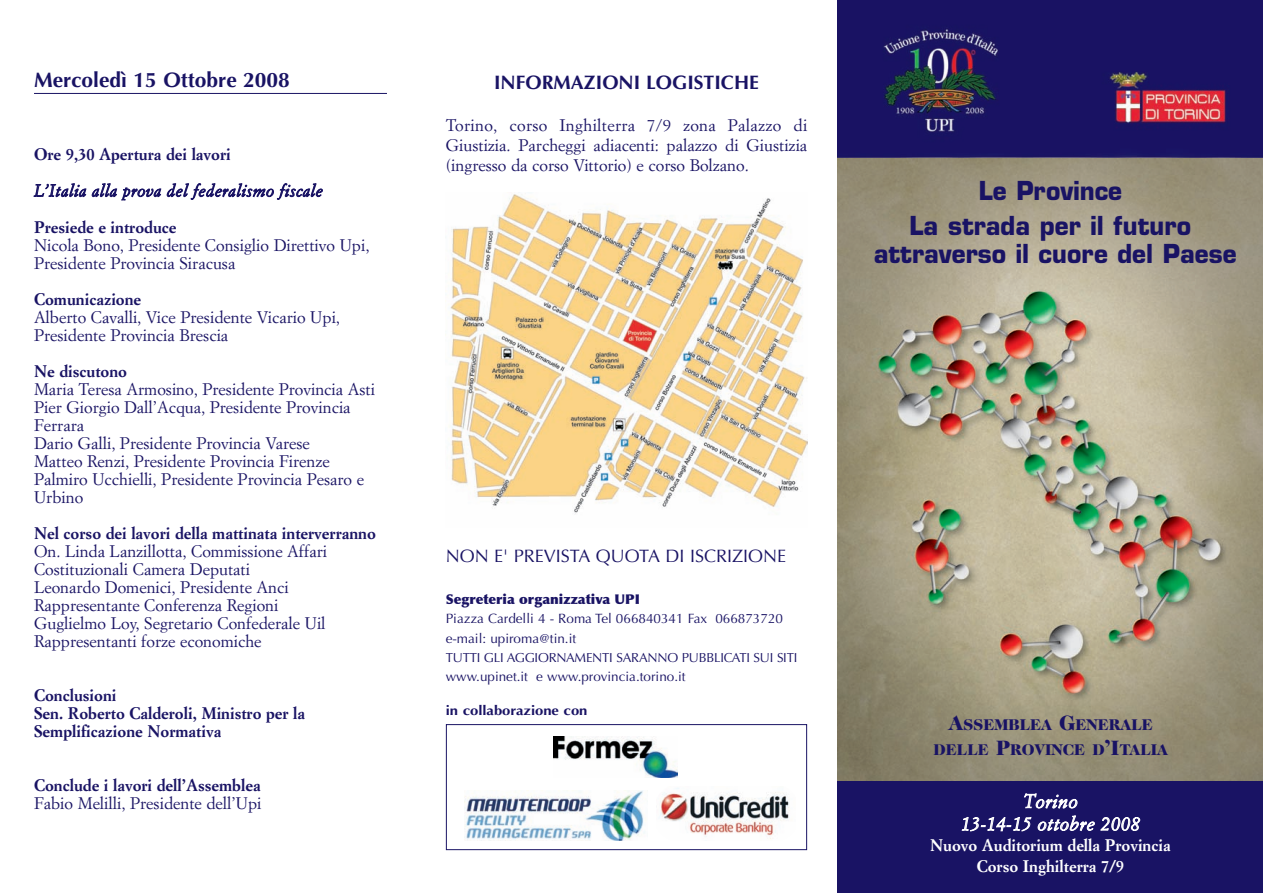
<style>
.page{position:relative;width:1263px;height:893px;background:#fff}
.page>*{position:absolute;margin:0;border:0;box-sizing:border-box;transform-origin:0 0}
.t1{font:700 25.5px/34.5px "Eurostile";color:#191364;text-align:center;scale:.95 1}
.t2{font:700 21px "Optima";color:#191364}
.t3{font:700 19.5px "Optima";color:#191364}
.t4{font:italic 18.75px/22.5px "Simoncini Garamond";letter-spacing:.03em;color:#fff;text-align:center}
.t5{font:18px "Optima";color:#191364}
.t6{font:16.5px/18px "Simoncini Garamond";color:#191364}
.t7{font:700 16.5px/18px "Simoncini Garamond";color:#191364}
.t8{font:700 16.5px/21px "Simoncini Garamond";color:#fff;text-align:center}
.t9{font:italic 16.5px "Simoncini Garamond";letter-spacing:.03em;color:#191364}
.t10{font:900 15.75px/25.2px "Caslon Two Twenty Four";color:#191364;text-align:center}
.t11{font:13.5px/19.4px "Optima";color:#191364}
.t12{font:900 13.5px "Optima";color:#191364}
.t13{font:700 13.5px "Optima";color:#191364;scale:1.1 1}
.t14{font:13.05px "Optima";letter-spacing:-.015em;color:#191364}
.s1{font-size:21px}
</style>
<div class="page">
<img style="left:838px;top:157px;width:425px;height:625px">
<img style="left:838px;top:0;width:425px;height:157px">
<hr style="left:34px;top:93px;width:353px;height:1px;background:#191364">
<div style="left:838px;top:782px;width:425px;height:111px;background:#191364"></div>
<div style="left:446px;top:724px;width:361px;height:126px;border:1px solid #191364"></div>
<img style="left:449px;top:194px;width:358px;height:320px">
<img style="left:465px;top:791px;width:180px;height:50px">
<img style="left:553px;top:737px;width:125px;height:40px">
<img style="left:660px;top:788px;width:130px;height:51px">
<p class="t2" style="left:34px;top:68px;width:257px">Mercoledì 15 Ottobre 2008</p>
<p class="t7" style="left:34px;top:147px;width:198px">Ore 9,30 Apertura dei lavori</p>
<p class="t9" style="left:34px;top:184px;width:290px">L’Italia alla prova del federalismo fiscale</p>
<p class="t7" style="left:34px;top:219px;width:144px">Presiede e introduce</p>
<p class="t6" style="left:34px;top:237px;width:337px">Nicola Bono, Presidente Consiglio Direttivo Upi,<br>Presidente Provincia Siracusa</p>
<p class="t7" style="left:34px;top:291px;width:109px">Comunicazione</p>
<p class="t6" style="left:34px;top:309px;width:308px">Alberto Cavalli, Vice Presidente Vicario Upi,<br>Presidente Provincia Brescia</p>
<p class="t7" style="left:34px;top:363px;width:95px">Ne discutono</p>
<p class="t6" style="left:34px;top:381px;width:342px">Maria Teresa Armosino, Presidente Provincia Asti Pier Giorgio Dall’Acqua, Presidente Provincia Ferrara<br>Dario Galli, Presidente Provincia Varese<br>Matteo Renzi, Presidente Provincia Firenze Palmiro Ucchielli, Presidente Provincia Pesaro e Urbino</p>
<p class="t7" style="left:34px;top:525px;width:343px">Nel corso dei lavori della mattinata interverranno</p>
<p class="t6" style="left:34px;top:543px;width:295px">On. Linda Lanzillotta, Commissione Affari Costituzionali Camera Deputati<br>Leonardo Domenici, Presidente Anci Rappresentante Conferenza Regioni Guglielmo Loy, Segretario Confederale Uil Rappresentanti forze economiche</p>
<p class="t7" style="left:34px;top:687px;width:273px">Conclusioni<br>Sen. Roberto Calderoli, Ministro per la<br>Semplificazione Normativa</p>
<p class="t7" style="left:34px;top:777px;width:228px">Conclude i lavori dell’Assemblea</p>
<p class="t6" style="left:34px;top:795px;width:229px">Fabio Melilli, Presidente dell’Upi</p>
<p class="t3" style="left:494px;top:71px;width:266px">INFORMAZIONI LOGISTICHE</p>
<p class="t6" style="left:446px;top:117px;width:363px;line-height:19.8px;text-align:justify">Torino, corso Inghilterra 7/9 zona Palazzo di Giustizia. Parcheggi adiacenti: palazzo di Giustizia (ingresso da corso Vittorio) e corso Bolzano.</p>
<h1 class="t1" style="left:909px;top:176px;width:298px">Le Province<br>La strada per il futuro</h1>
<h1 class="t1" style="left:874px;top:239px;width:383px">attraverso il cuore del Paese</h1>
<p class="t5" style="left:446px;top:545px;width:342px">NON E' PREVISTA QUOTA DI ISCRIZIONE</p>
<p class="t12" style="left:446px;top:591px;width:196px">Segreteria organizzativa UPI</p>
<p class="t11" style="left:446px;top:609px;width:339px">Piazza Cardelli 4 - Roma Tel 066840341 Fax 066873720 e-mail: upiroma@tin.it</p>
<p class="t14" style="left:446px;top:650px;width:353px">TUTTI GLI AGGIORNAMENTI SARANNO PUBBLICATI SUI SITI</p>
<p class="t11" style="left:446px;top:667px;width:241px">www.upinet.it e www.provincia.torino.it</p>
<p class="t13" style="left:446px;top:702px;width:130px">in collaborazione con</p>
<p class="t10" style="left:933px;top:713px;width:236px"><span class="s1">A</span>SSEMBLEA <span class="s1">G</span>ENERALE<br>DELLE <span class="s1">P</span>ROVINCE D<span class="s1">’I</span>TALIA</p>
<p class="t4" style="left:961px;top:791px;width:181px">Torino<br>13-14-15 ottobre 2008</p>
<p class="t8" style="left:930px;top:836px;width:242px">Nuovo Auditorium della Provincia<br>Corso Inghilterra 7/9</p>
</div>
